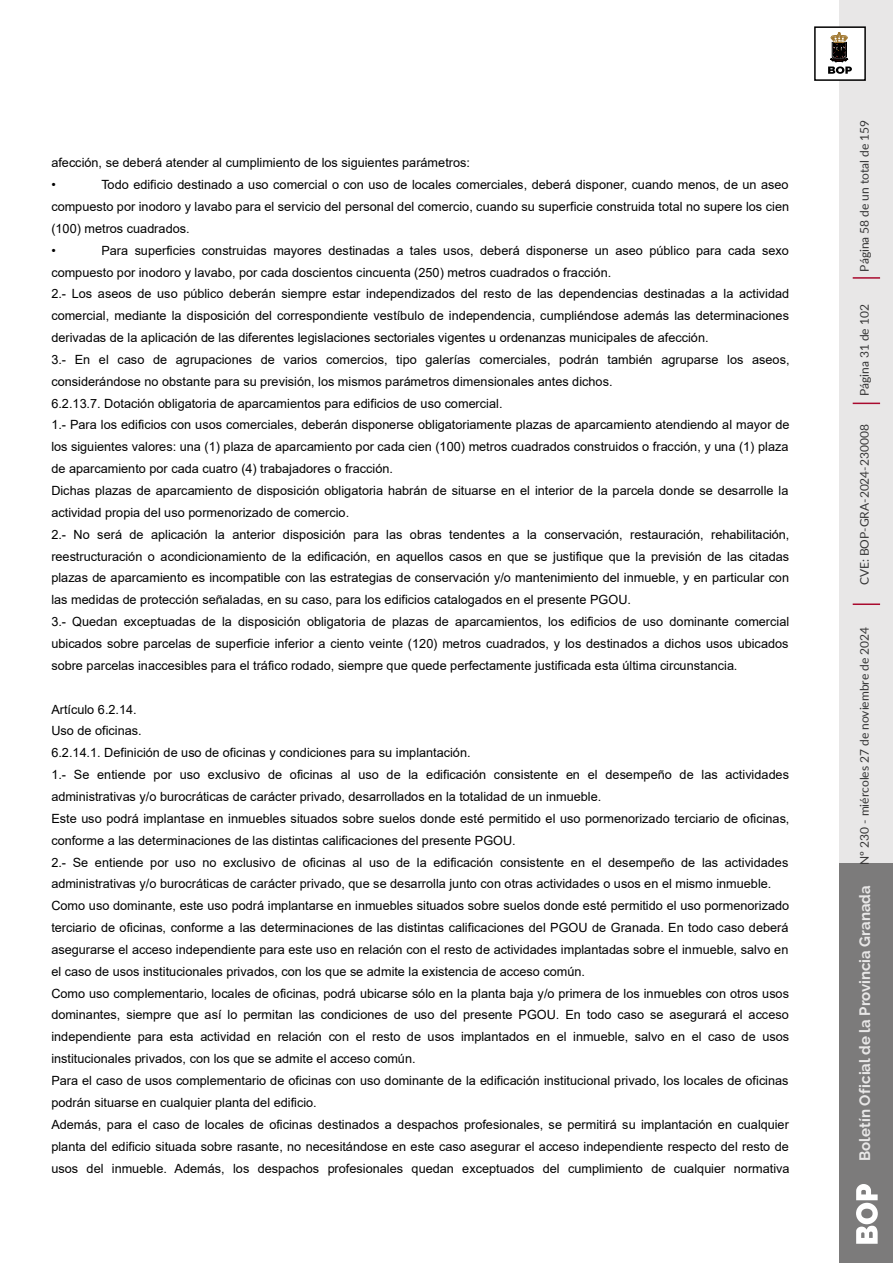
<style>
.page{position:relative;width:893px;height:1263px;background:#fff}
.page>*{position:absolute;margin:0;border:0;box-sizing:border-box;transform-origin:0 0}
.t1{font:700 15px "Raleway";color:#e8e7e7}
.t2{font:12.75px/21.9px "Arial";letter-spacing:.005em;color:#000}
.t3{font:12px "Lato";color:#333}
</style>
<div class="page">
<div style="left:839px;top:0;width:53px;height:1263px;background:#e8e7e7"></div>
<div style="left:839px;top:863px;width:53px;height:400px;background:#7c7b7b"></div>
<svg style="left:856px;top:1184px;width:21px;height:60px"></svg>
<div style="left:814px;top:27px;width:51px;height:53px;background:#fff"></div>
<div style="left:814px;top:26px;width:51px;height:55px;border:2px solid #000"></div>
<svg style="left:827px;top:28px;width:24px;height:46px"></svg>
<svg style="left:852px;top:403px;width:28px;height:1px"></svg>
<hr style="left:852px;top:277px;width:28px;height:2px;background:#a90a2e">
<svg style="left:852px;top:604px;width:28px;height:1px"></svg>
<p class="t2" style="left:51px;top:153px;width:420px">afección, se deberá atender al cumplimiento de los siguientes parámetros: •</p>
<p class="t2" style="left:51px;top:175px;width:739px;text-indent:50px">Todo edificio destinado a uso comercial o con uso de locales comerciales, deberá disponer, cuando menos, de un aseo compuesto por inodoro y lavabo para el servicio del personal del comercio, cuando su superficie construida total no supere los cien (100) metros cuadrados.<br>•</p>
<p class="t2" style="left:51px;top:240px;width:739px;text-indent:50px">Para superficies construidas mayores destinadas a tales usos, deberá disponerse un aseo público para cada sexo compuesto por inodoro y lavabo, por cada doscientos cincuenta (250) metros cuadrados o fracción.<br>2.- Los aseos de uso público deberán siempre estar independizados del resto de las dependencias destinadas a la actividad comercial, mediante la disposición del correspondiente vestíbulo de independencia, cumpliéndose además las determinaciones derivadas de la aplicación de las diferentes legislaciones sectoriales vigentes u ordenanzas municipales de afección.<br>3.- En el caso de agrupaciones de varios comercios, tipo galerías comerciales, podrán también agruparse los aseos, considerándose no obstante para su previsión, los mismos parámetros dimensionales antes dichos.<br>6.2.13.7. Dotación obligatoria de aparcamientos para edificios de uso comercial.<br>1.- Para los edificios con usos comerciales, deberán disponerse obligatoriamente plazas de aparcamiento atendiendo al mayor de los siguientes valores: una (1) plaza de aparcamiento por cada cien (100) metros cuadrados construidos o fracción, y una (1) plaza de aparcamiento por cada cuatro (4) trabajadores o fracción.<br>Dichas plazas de aparcamiento de disposición obligatoria habrán de situarse en el interior de la parcela donde se desarrolle la actividad propia del uso pormenorizado de comercio.<br>2.- No será de aplicación la anterior disposición para las obras tendentes a la conservación, restauración, rehabilitación, reestructuración o acondicionamiento de la edificación, en aquellos casos en que se justifique que la previsión de las citadas plazas de aparcamiento es incompatible con las estrategias de conservación y/o mantenimiento del inmueble, y en particular con las medidas de protección señaladas, en su caso, para los edificios catalogados en el presente PGOU.<br>3.- Quedan exceptuadas de la disposición obligatoria de plazas de aparcamientos, los edificios de uso dominante comercial ubicados sobre parcelas de superficie inferior a ciento veinte (120) metros cuadrados, y los destinados a dichos usos ubicados sobre parcelas inaccesibles para el tráfico rodado, siempre que quede perfectamente justificada esta última circunstancia.</p>
<p class="t2" style="left:51px;top:699px;width:739px">Artículo 6.2.14.<br>Uso de oficinas.<br>6.2.14.1. Definición de uso de oficinas y condiciones para su implantación.<br>1.- Se entiende por uso exclusivo de oficinas al uso de la edificación consistente en el desempeño de las actividades administrativas y/o burocráticas de carácter privado, desarrollados en la totalidad de un inmueble.<br>Este uso podrá implantase en inmuebles situados sobre suelos donde esté permitido el uso pormenorizado terciario de oficinas, conforme a las determinaciones de las distintas calificaciones del presente PGOU.<br>2.- Se entiende por uso no exclusivo de oficinas al uso de la edificación consistente en el desempeño de las actividades administrativas y/o burocráticas de carácter privado, que se desarrolla junto con otras actividades o usos en el mismo inmueble.<br>Como uso dominante, este uso podrá implantarse en inmuebles situados sobre suelos donde esté permitido el uso pormenorizado terciario de oficinas, conforme a las determinaciones de las distintas calificaciones del PGOU de Granada. En todo caso deberá asegurarse el acceso independiente para este uso en relación con el resto de actividades implantadas sobre el inmueble, salvo en el caso de usos institucionales privados, con los que se admite la existencia de acceso común.<br>Como uso complementario, locales de oficinas, podrá ubicarse sólo en la planta baja y/o primera de los inmuebles con otros usos dominantes, siempre que así lo permitan las condiciones de uso del presente PGOU. En todo caso se asegurará el acceso independiente para esta actividad en relación con el resto de usos implantados en el inmueble, salvo en el caso de usos institucionales privados, con los que se admite el acceso común.<br>Para el caso de usos complementario de oficinas con uso dominante de la edificación institucional privado, los locales de oficinas podrán situarse en cualquier planta del edificio.<br>Además, para el caso de locales de oficinas destinados a despachos profesionales, se permitirá su implantación en cualquier planta del edificio situada sobre rasante, no necesitándose en este caso asegurar el acceso independiente respecto del resto de usos del inmueble. Además, los despachos profesionales quedan exceptuados del cumplimiento de cualquier normativa</p>
<p class="t3" style="left:859px;top:272px;width:153px;rotate:-90deg">Página 58 de un total de 159</p>
<p class="t3" style="left:859px;top:396px;width:93px;rotate:-90deg">Página 31 de 102</p>
<p class="t3" style="left:859px;top:585px;width:162px;rotate:-90deg">CVE: BOP-GRA-2024-230008</p>
<p class="t3" style="left:859px;top:865px;width:239px;rotate:-90deg">Nº 230 - miércoles 27 de noviembre de 2024</p>
<p class="t1" style="left:856px;top:1161px;width:277px;rotate:-90deg">Boletín Oficial de la Provincia Granada</p>
</div>
